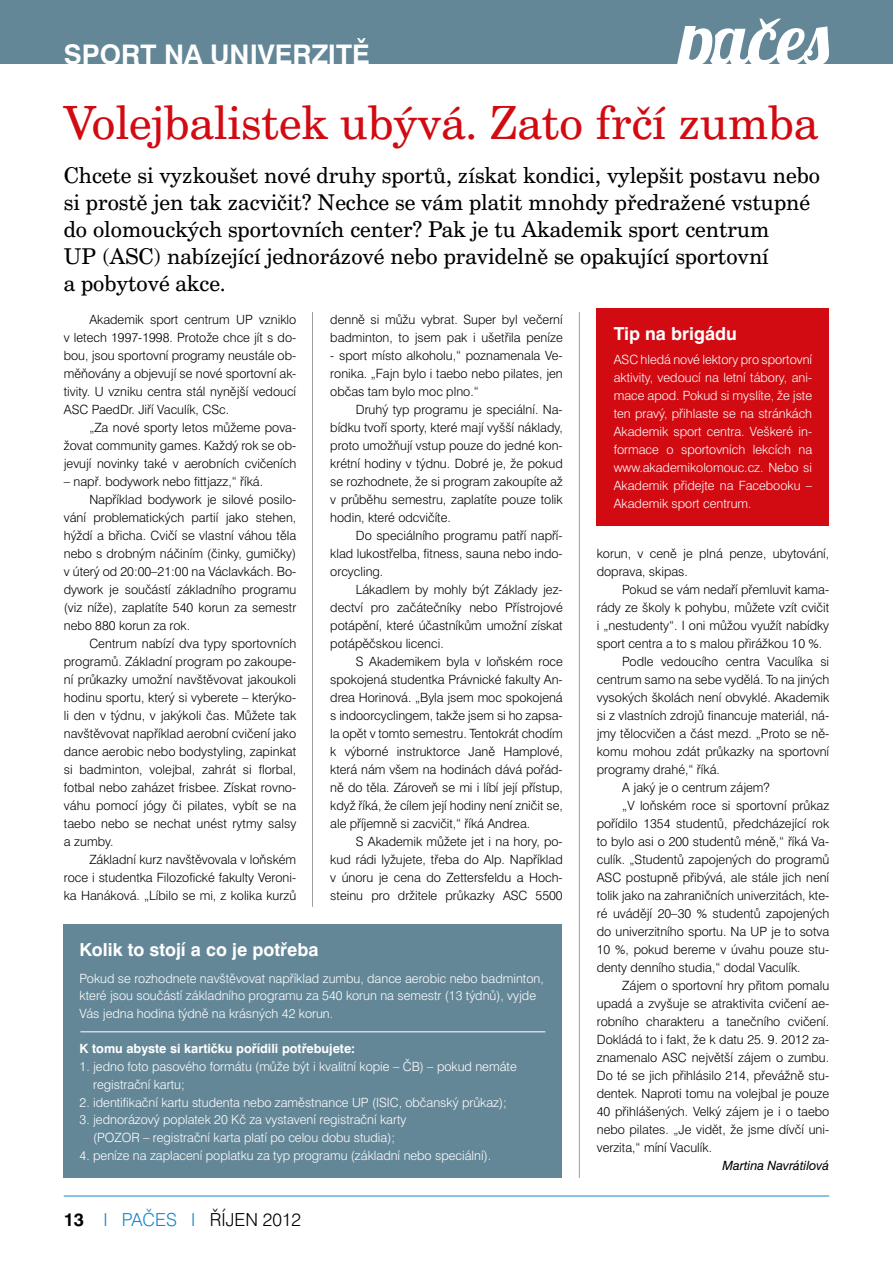
<style>
.page{position:relative;width:893px;height:1263px;background:#fff}
.page>*{position:absolute;margin:0;border:0;box-sizing:border-box;transform-origin:0 0}
.t1{font:45.75px "Century Schoolbook AT";color:#d20a11}
.t2{font:700 27px "Swiss 721 AT";color:#fff}
.t3{font:21.75px/27px "Century Schoolbook AT";color:#000}
.t4{font:700 18px "Swiss 721 AT";color:#fff}
.t5{font:300 18px "Swiss 721 AT";color:#000}
.t6{font:300 12.75px/18px "Swiss 721 AT";color:#000;text-align:justify}
.t7{font:300 12.75px/18px "Swiss 721 AT";color:#fff}
.t8{font:700 12.75px "Swiss 721 AT";color:#fff}
.t9{font:italic 12.75px "Swiss 721 AT";color:#000}
.s1{font-weight:700}
.s2{color:#1488ca}
</style>
<div class="page">
<hr style="left:64px;top:1195px;width:765px;height:1px;background:#1488ca">
<div style="left:0;top:0;width:893px;height:64px;background:#648798"></div>
<svg style="left:677px;top:19px;width:152px;height:45px"></svg>
<hr style="left:312px;top:312px;width:1px;height:595px;background:#9d9d9c">
<hr style="left:579px;top:312px;width:1px;height:866px;background:#9d9d9c">
<div style="left:597px;top:309px;width:232px;height:217px;background:#d20a11"></div>
<div style="left:63px;top:925px;width:499px;height:253px;background:#648798"></div>
<hr style="left:80px;top:1031px;width:465px;height:1px;background:#fff">
<h2 class="t2" style="left:64px;top:38px;width:308px">SPORT NA UNIVERZITĚ</h2>
<h1 class="t1" style="left:64px;top:95px;width:756px">Volejbalistek ubývá. Zato frčí zumba</h1>
<p class="t3" style="left:64px;top:161px;width:758px">Chcete si vyzkoušet nové druhy sportů, získat kondici, vylepšit postavu nebo si prostě jen tak zacvičit? Nechce se vám platit mnohdy předražené vstupné do olomouckých sportovních center? Pak je tu Akademik sport centrum<br>UP (ASC) nabízející jednorázové nebo pravidelně se opakující sportovní<br>a pobytové akce.</p>
<p class="t6" style="left:64px;top:310px;width:234px;text-indent:26px">Akademik sport centrum UP vzniklo v letech 1997-1998. Protože chce jít s do&shy;bou, jsou sportovní programy neustále ob&shy;měňovány a objevují se nové sportovní ak&shy;tivity. U vzniku centra stál nynější vedoucí ASC PaedDr. Jiří Vaculík, CSc.</p>
<p class="t6" style="left:64px;top:418px;width:234px;text-indent:26px">„Za nové sporty letos můžeme pova&shy;žovat community games. Každý rok se ob&shy;jevují novinky také v aerobních cvičeních</p>
<p class="t6" style="left:64px;top:472px;width:201px">– např. bodywork nebo fittjazz,“ říká.</p>
<p class="t6" style="left:89px;top:490px;width:208px">Například bodywork je silové posilo-</p>
<p class="t6" style="left:64px;top:508px;width:234px">vání problematických partií jako stehen,</p>
<p class="t6" style="left:64px;top:526px;width:234px">hýždí a břicha. Cvičí se vlastní váhou těla</p>
<p class="t6" style="left:64px;top:544px;width:234px">nebo s drobným náčiním (činky, gumičky)</p>
<p class="t6" style="left:64px;top:562px;width:234px">v úterý od 20:00–21:00 na Václavkách. Bo-</p>
<p class="t6" style="left:64px;top:580px;width:234px">dywork je součástí základního programu</p>
<p class="t6" style="left:64px;top:598px;width:234px">(viz níže), zaplatíte 540 korun za semestr</p>
<p class="t6" style="left:64px;top:616px;width:128px">nebo 880 korun za rok.</p>
<p class="t6" style="left:89px;top:634px;width:208px">Centrum nabízí dva typy sportovních</p>
<p class="t6" style="left:64px;top:652px;width:234px">programů. Základní program po zakoupe-</p>
<p class="t6" style="left:64px;top:670px;width:234px">ní průkazky umožní navštěvovat jakoukoli</p>
<p class="t6" style="left:64px;top:688px;width:234px">hodinu sportu, který si vyberete – kterýko-</p>
<p class="t6" style="left:64px;top:706px;width:234px">li den v týdnu, v jakýkoli čas. Můžete tak</p>
<p class="t6" style="left:64px;top:724px;width:234px">navštěvovat například aerobní cvičení jako</p>
<p class="t6" style="left:64px;top:742px;width:234px">dance aerobic nebo bodystyling, zapinkat</p>
<p class="t6" style="left:64px;top:760px;width:234px">si badminton, volejbal, zahrát si florbal,</p>
<p class="t6" style="left:64px;top:778px;width:234px">fotbal nebo zaházet frisbee. Získat rovno-</p>
<p class="t6" style="left:64px;top:796px;width:234px">váhu pomocí jógy či pilates, vybít se na</p>
<p class="t6" style="left:64px;top:814px;width:234px">taebo nebo se nechat unést rytmy salsy</p>
<p class="t6" style="left:64px;top:832px;width:51px">a zumby.</p>
<p class="t6" style="left:89px;top:850px;width:208px">Základní kurz navštěvovala v loňském</p>
<p class="t6" style="left:64px;top:868px;width:234px">roce i studentka Filozofické fakulty Veroni-</p>
<p class="t6" style="left:64px;top:886px;width:234px">ka Hanáková. „Líbilo se mi, z kolika kurzů</p>
<p class="t6" style="left:330px;top:310px;width:234px">denně si můžu vybrat. Super byl večerní badminton, to jsem pak i ušetřila peníze</p>
<p class="t6" style="left:330px;top:346px;width:234px">- sport místo alkoholu,“ poznamenala Ve&shy;ronika. „Fajn bylo i taebo nebo pilates, jen občas tam bylo moc plno.“</p>
<p class="t6" style="left:330px;top:400px;width:234px;text-indent:26px">Druhý typ programu je speciální. Na&shy;bídku tvoří sporty, které mají vyšší náklady, proto umožňují vstup pouze do jedné kon&shy;krétní hodiny v týdnu. Dobré je, že pokud se rozhodnete, že si program zakoupíte až v průběhu semestru, zaplatíte pouze tolik hodin, které odcvičíte.</p>
<p class="t6" style="left:330px;top:526px;width:234px;text-indent:26px">Do speciálního programu patří napří&shy;klad lukostřelba, fitness, sauna nebo indo&shy;orcycling.</p>
<p class="t6" style="left:330px;top:580px;width:234px;text-indent:26px">Lákadlem by mohly být Základy jez&shy;dectví pro začátečníky nebo Přístrojové potápění, které účastníkům umožní získat potápěčskou licenci.</p>
<p class="t6" style="left:330px;top:652px;width:234px;text-indent:26px">S Akademikem byla v loňském roce spokojená studentka Právnické fakulty An&shy;drea Horinová. „Byla jsem moc spokojená s indoorcyclingem, takže jsem si ho zapsa&shy;la opět v tomto semestru. Tentokrát chodím k výborné instruktorce Janě Hamplové, která nám všem na hodinách dává pořád&shy;ně do těla. Zároveň se mi i líbí její přístup, když říká, že cílem její hodiny není zničit se, ale příjemně si zacvičit,“ říká Andrea.</p>
<p class="t6" style="left:330px;top:832px;width:234px;text-indent:26px">S Akademik můžete jet i na hory, po&shy;kud rádi lyžujete, třeba do Alp. Například v únoru je cena do Zettersfeldu a Hoch&shy;steinu pro držitele průkazky ASC 5500</p>
<h3 class="t4" style="left:614px;top:323px;width:125px">Tip na brigádu</h3>
<p class="t7" style="left:614px;top:350px;width:200px;text-align:justify">ASC hledá nové lektory pro sportovní aktivity, vedoucí na letní tábory, ani&shy;mace apod. Pokud si myslíte, že jste ten pravý, přihlaste se na stránkách Akademik sport centra. Veškeré in&shy;formace o sportovních lekcích na www.akademikolomouc.cz. Nebo si Akademik přidejte na Facebooku – Akademik sport centrum.</p>
<p class="t6" style="left:597px;top:544px;width:234px">korun, v ceně je plná penze, ubytování, doprava, skipas.</p>
<p class="t6" style="left:622px;top:580px;width:208px">Pokud se vám nedaří přemluvit kama-</p>
<p class="t6" style="left:597px;top:598px;width:234px">rády ze školy k pohybu, můžete vzít cvičit</p>
<p class="t6" style="left:597px;top:616px;width:234px">i „nestudenty“. I oni můžou využít nabídky</p>
<p class="t6" style="left:597px;top:634px;width:227px">sport centra a to s malou přirážkou 10 %.</p>
<p class="t6" style="left:622px;top:652px;width:208px">Podle vedoucího centra Vaculíka si</p>
<p class="t6" style="left:597px;top:670px;width:234px">centrum samo na sebe vydělá. To na jiných</p>
<p class="t6" style="left:597px;top:688px;width:234px">vysokých školách není obvyklé. Akademik</p>
<p class="t6" style="left:597px;top:706px;width:234px">si z vlastních zdrojů financuje materiál, ná-</p>
<p class="t6" style="left:597px;top:724px;width:234px">jmy tělocvičen a část mezd. „Proto se ně-</p>
<p class="t6" style="left:597px;top:742px;width:234px">komu mohou zdát průkazky na sportovní</p>
<p class="t6" style="left:597px;top:760px;width:125px">programy drahé,“ říká.</p>
<p class="t6" style="left:622px;top:778px;width:149px">A jaký je o centrum zájem?</p>
<p class="t6" style="left:622px;top:796px;width:208px">„V loňském roce si sportovní průkaz</p>
<p class="t6" style="left:597px;top:814px;width:234px">pořídilo 1354 studentů, předcházející rok</p>
<p class="t6" style="left:597px;top:832px;width:234px">to bylo asi o 200 studentů méně,“ říká Va-</p>
<p class="t6" style="left:597px;top:850px;width:234px">culík. „Studentů zapojených do programů</p>
<p class="t6" style="left:597px;top:868px;width:234px">ASC postupně přibývá, ale stále jich není</p>
<p class="t6" style="left:597px;top:886px;width:234px">tolik jako na zahraničních univerzitách, kte-</p>
<p class="t6" style="left:597px;top:904px;width:234px">ré uvádějí 20–30 % studentů zapojených</p>
<p class="t6" style="left:597px;top:922px;width:234px">do univerzitního sportu. Na UP je to sotva</p>
<p class="t6" style="left:597px;top:940px;width:234px">10 %, pokud bereme v úvahu pouze stu-</p>
<p class="t6" style="left:597px;top:958px;width:205px">denty denního studia,“ dodal Vaculík.</p>
<p class="t6" style="left:622px;top:976px;width:208px">Zájem o sportovní hry přitom pomalu</p>
<p class="t6" style="left:597px;top:994px;width:234px">upadá a zvyšuje se atraktivita cvičení ae-</p>
<p class="t6" style="left:597px;top:1012px;width:234px">robního charakteru a tanečního cvičení.</p>
<p class="t6" style="left:597px;top:1030px;width:234px">Dokládá to i fakt, že k datu 25. 9. 2012 za-</p>
<p class="t6" style="left:597px;top:1048px;width:234px">znamenalo ASC největší zájem o zumbu.</p>
<p class="t6" style="left:597px;top:1066px;width:234px">Do té se jich přihlásilo 214, převážně stu-</p>
<p class="t6" style="left:597px;top:1084px;width:234px">dentek. Naproti tomu na volejbal je pouze</p>
<p class="t6" style="left:597px;top:1102px;width:234px">40 přihlášených. Velký zájem je i o taebo</p>
<p class="t6" style="left:597px;top:1120px;width:234px">nebo pilates. „Je vidět, že jsme dívčí uni-</p>
<p class="t6" style="left:597px;top:1138px;width:117px">verzita,“ míní Vaculík.</p>
<p class="t9" style="left:722px;top:1157px;width:108px">Martina Navrátilová</p>
<h3 class="t4" style="left:80px;top:939px;width:240px">Kolik to stojí a co je potřeba</h3>
<p class="t7" style="left:80px;top:969px;width:466px">Pokud se rozhodnete navštěvovat například zumbu, dance aerobic nebo badminton, které jsou součástí základního programu za 540 korun na semestr (13 týdnů), vyjde<br>Vás jedna hodina týdně na krásných 42 korun.</p>
<p class="t8" style="left:80px;top:1041px;width:277px">K tomu abyste si kartičku pořídili potřebujete:</p>
<p class="t7" style="left:93px;top:1057px;width:425px;text-indent:-14px">1. jedno foto pasového formátu (může být i kvalitní kopie – ČB) – pokud nemáte registrační kartu;</p>
<p class="t7" style="left:80px;top:1093px;width:429px">2. identifikační kartu studenta nebo zaměstnance UP (ISIC, občanský průkaz);</p>
<p class="t7" style="left:80px;top:1111px;width:328px;text-align:center">3. jednorázový poplatek 20 Kč za vystavení registrační karty (POZOR – registrační karta platí po celou dobu studia);</p>
<p class="t7" style="left:80px;top:1146px;width:413px">4. peníze na zaplacení poplatku za typ programu (základní nebo speciální).</p>
<h3 class="t5" style="left:64px;top:1208px;width:239px"><span class="s1">13</span> <span class="s2">I PAČES I</span> ŘÍJEN 2012</h3>
</div>
